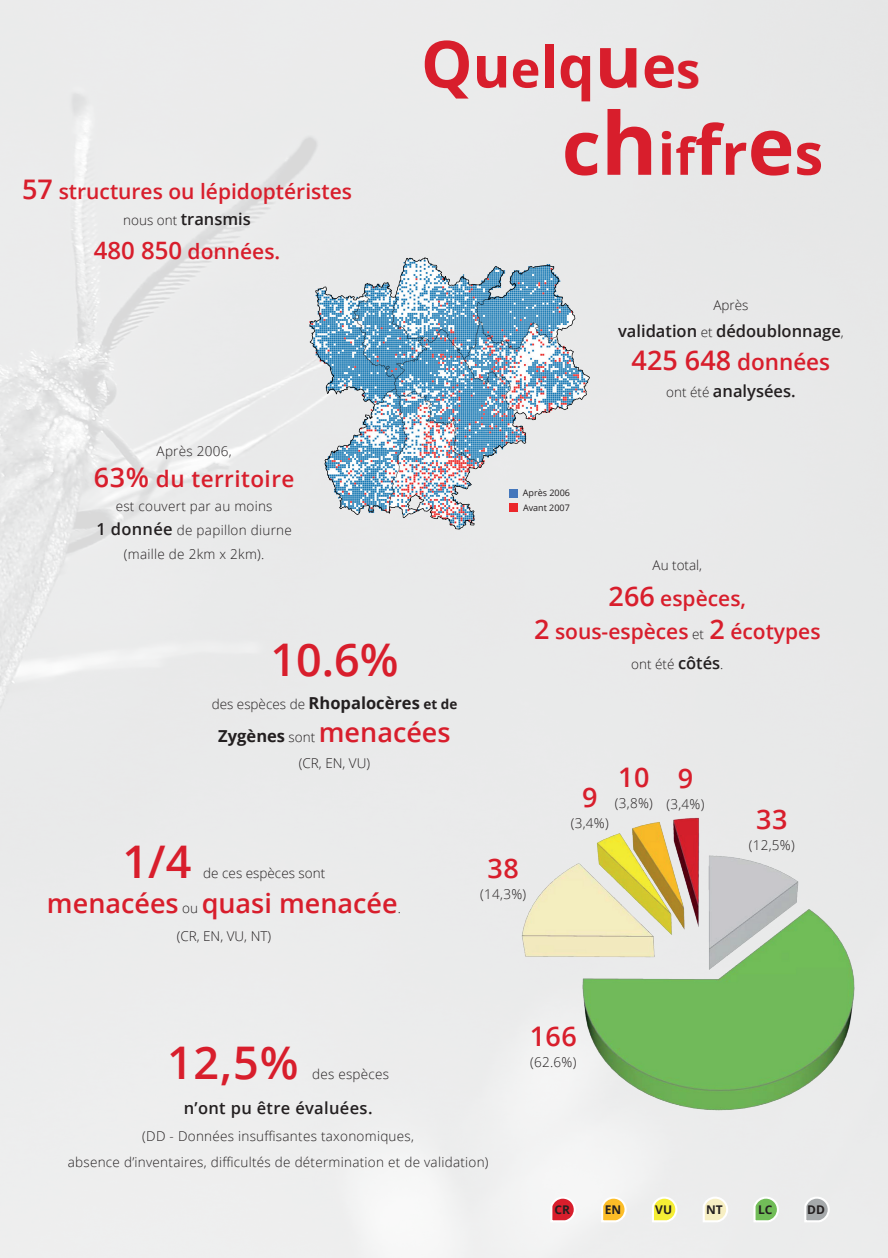
<style>
.page{position:relative;width:888px;height:1258px;background:#fff}
.page>*{position:absolute;margin:0;border:0;box-sizing:border-box;transform-origin:0 0}
.t1{font:700 57.75px "Open Sans";color:#d81e2c}
.Titre_chapitre_PG{font:600 45px "Open Sans";color:#d81e2c}
.Titre_chapitre_PG-2{font:600 27px "Open Sans";color:#d81e2c}
.Titre_chapitre_PG-3{font:600 22.5px "Open Sans";letter-spacing:.02em;color:#d81e2c}
.Titre_chapitre_PG-4{font:600 22.5px "Open Sans";color:#d81e2c}
.Titre_chapitre_PG-5{font:600 21px "Open Sans";color:#d81e2c}
.Titre_chapitre_PG-6{font:600 16.5px "Open Sans";color:#231f20}
.Titre_chapitre_PG-7{font:600 16.5px "Open Sans";letter-spacing:.02em;color:#231f20}
.Titre_chapitre_PG-8{font:300 13.5px/24px "Open Sans";letter-spacing:.02em;color:#231f20;text-align:center}
.Titre_chapitre_PG-9{font:300 13.5px "Open Sans";color:#231f20}
.t2{font:700 12px "Open Sans";color:#231f20}
.t3{font:9px "Open Sans";color:#231f20}
.s1{font-size:27px}
.s2{font-weight:300;font-size:13.5px}
.s3{font-size:24px}
.s4{font-size:64.95px}
.s5{font-size:50.55px}
.s6{font-size:72.15px}
.s7{font-size:48.75px}
.s8{font-size:75.75px}
.s9{font-size:86.55px}
.s10{font-size:68.55px}
.s11{font-size:79.35px}
.s12{font-weight:600;font-size:16.5px}
.s13{font-weight:700;font-size:16.5px}
.s14{font-weight:700}
.s15{font-weight:700;font-size:16.5px;color:#231f20}
.s16{font-weight:300;font-size:13.5px;color:#231f20}
</style>
<div class="page">
<img style="left:304px;top:256px;width:289px;height:278px">
<div style="left:509px;top:489px;width:9px;height:8px;background:#4477bc"></div>
<div style="left:509px;top:503px;width:9px;height:9px;background:#eb272b"></div>
<img style="left:503px;top:800px;width:365px;height:332px">
<svg style="left:549px;top:1195px;width:28px;height:28px"></svg>
<svg style="left:600px;top:1195px;width:28px;height:28px"></svg>
<svg style="left:651px;top:1195px;width:27px;height:28px"></svg>
<svg style="left:702px;top:1195px;width:27px;height:28px"></svg>
<svg style="left:752px;top:1195px;width:28px;height:28px"></svg>
<svg style="left:803px;top:1195px;width:28px;height:28px"></svg>
<p class="Titre_chapitre_PG-5" style="left:22px;top:177px;width:331px"><span class="s1">57</span> structures ou lépidoptéristes</p>
<p class="Titre_chapitre_PG-6" style="left:123px;top:208px;width:129px"><span class="s2">nous ont</span> transmis</p>
<p class="Titre_chapitre_PG-5" style="left:94px;top:237px;width:188px"><span class="s3">480 850</span> données.</p>
<p class="t1" style="left:421px;top:26px;width:281px"><span class="s4">Q</span>u<span class="s5">e</span>lq<span class="s6">u</span>e<span class="s7">s</span></p>
<p class="t1" style="left:562px;top:113px;width:263px"><span class="s8">c</span><span class="s9">h</span>i<span class="s5">f</span><span class="s10">f</span>r<span class="s11">e</span>s</p>
<p class="Titre_chapitre_PG-8" style="left:713px;top:292px;width:37px">Après</p>
<p class="Titre_chapitre_PG-6" style="left:618px;top:319px;width:227px">validation <span class="s2">et</span> dédoublonnage<span class="s2">,</span></p>
<p class="Titre_chapitre_PG-4" style="left:632px;top:346px;width:200px"><span class="s1">425 648</span> données</p>
<p class="Titre_chapitre_PG-6" style="left:666px;top:379px;width:131px"><span class="s2">ont été</span> analysées.</p>
<p class="Titre_chapitre_PG-8" style="left:157px;top:438px;width:77px">Après 2006,</p>
<p class="Titre_chapitre_PG-3" style="left:94px;top:464px;width:202px"><span class="s1">63%</span> du territoire</p>
<p class="Titre_chapitre_PG-8" style="left:116px;top:494px;width:158px">est couvert par au moins</p>
<p class="Titre_chapitre_PG-8" style="left:96px;top:518px;width:197px"><span class="s12">1 donnée</span> de papillon diurne (maille de 2km x 2km).</p>
<p class="Titre_chapitre_PG" style="left:270px;top:629px;width:130px">10.6%</p>
<p class="Titre_chapitre_PG-9" style="left:212px;top:695px;width:247px">des espèces de <span class="s13">Rhopalocères</span> <span class="s14">et de</span></p>
<p class="Titre_chapitre_PG-2" style="left:218px;top:713px;width:234px"><span class="s15">Zygènes</span> <span class="s16">sont</span> menacées</p>
<p class="Titre_chapitre_PG-8" style="left:299px;top:751px;width:73px">(CR, EN, VU)</p>
<p class="Titre_chapitre_PG" style="left:123px;top:830px;width:70px">1/4</p>
<p class="Titre_chapitre_PG-9" style="left:203px;top:863px;width:124px">de ces espèces sont</p>
<p class="Titre_chapitre_PG-2" style="left:47px;top:885px;width:355px">menacées <span class="s16">ou</span> quasi menacée<span class="s16">.</span></p>
<p class="Titre_chapitre_PG-8" style="left:177px;top:924px;width:96px">(CR, EN, VU, NT)</p>
<p class="t3" style="left:523px;top:487px;width:49px">Après 2006</p>
<p class="t3" style="left:523px;top:501px;width:48px">Avant 2007</p>
<p class="Titre_chapitre_PG-8" style="left:652px;top:553px;width:51px">Au total,</p>
<p class="Titre_chapitre_PG-5" style="left:609px;top:584px;width:139px"><span class="s1">266</span> espèces,</p>
<p class="Titre_chapitre_PG-5" style="left:534px;top:617px;width:288px"><span class="s1">2</span> sous-espèces <span class="s16">et</span> <span class="s1">2</span> écotypes</p>
<p class="Titre_chapitre_PG-8" style="left:631px;top:652px;width:94px">ont été <span class="s12">côtés</span>.</p>
<p class="Titre_chapitre_PG-2" style="left:487px;top:850px;width:33px">38</p>
<p class="Titre_chapitre_PG-8" style="left:480px;top:882px;width:47px">(14,3%)</p>
<p class="Titre_chapitre_PG-2" style="left:618px;top:759px;width:33px">10</p>
<p class="Titre_chapitre_PG-2" style="left:582px;top:779px;width:17px">9</p>
<p class="Titre_chapitre_PG-8" style="left:615px;top:791px;width:39px">(3,8%)</p>
<p class="Titre_chapitre_PG-8" style="left:571px;top:811px;width:39px">(3,4%)</p>
<p class="Titre_chapitre_PG-2" style="left:678px;top:760px;width:17px">9</p>
<p class="Titre_chapitre_PG-8" style="left:666px;top:792px;width:39px">(3,4%)</p>
<p class="Titre_chapitre_PG-2" style="left:756px;top:800px;width:33px">33</p>
<p class="Titre_chapitre_PG-8" style="left:749px;top:832px;width:47px">(12,5%)</p>
<p class="Titre_chapitre_PG" style="left:167px;top:1031px;width:133px">12,5%</p>
<p class="Titre_chapitre_PG-8" style="left:312px;top:1061px;width:79px">des espèces</p>
<p class="Titre_chapitre_PG-7" style="left:184px;top:1097px;width:190px">n’ont pu être évaluées.</p>
<p class="Titre_chapitre_PG-8" style="left:142px;top:1123px;width:273px">(DD - Données insuffisantes taxonomiques,</p>
<p class="Titre_chapitre_PG-8" style="left:68px;top:1150px;width:422px">absence d’inventaires, difficultés de détermination et de validation)</p>
<p class="Titre_chapitre_PG-2" style="left:530px;top:1018px;width:49px">166</p>
<p class="Titre_chapitre_PG-8" style="left:530px;top:1050px;width:48px">(62.6%)</p>
<p class="t2" style="left:554px;top:1201px;width:17px">CR</p>
<p class="t2" style="left:605px;top:1201px;width:18px">EN</p>
<p class="t2" style="left:655px;top:1201px;width:18px">VU</p>
<p class="t2" style="left:706px;top:1201px;width:18px">NT</p>
<p class="t2" style="left:758px;top:1201px;width:16px">LC</p>
<p class="t2" style="left:807px;top:1201px;width:19px">DD</p>
</div>
